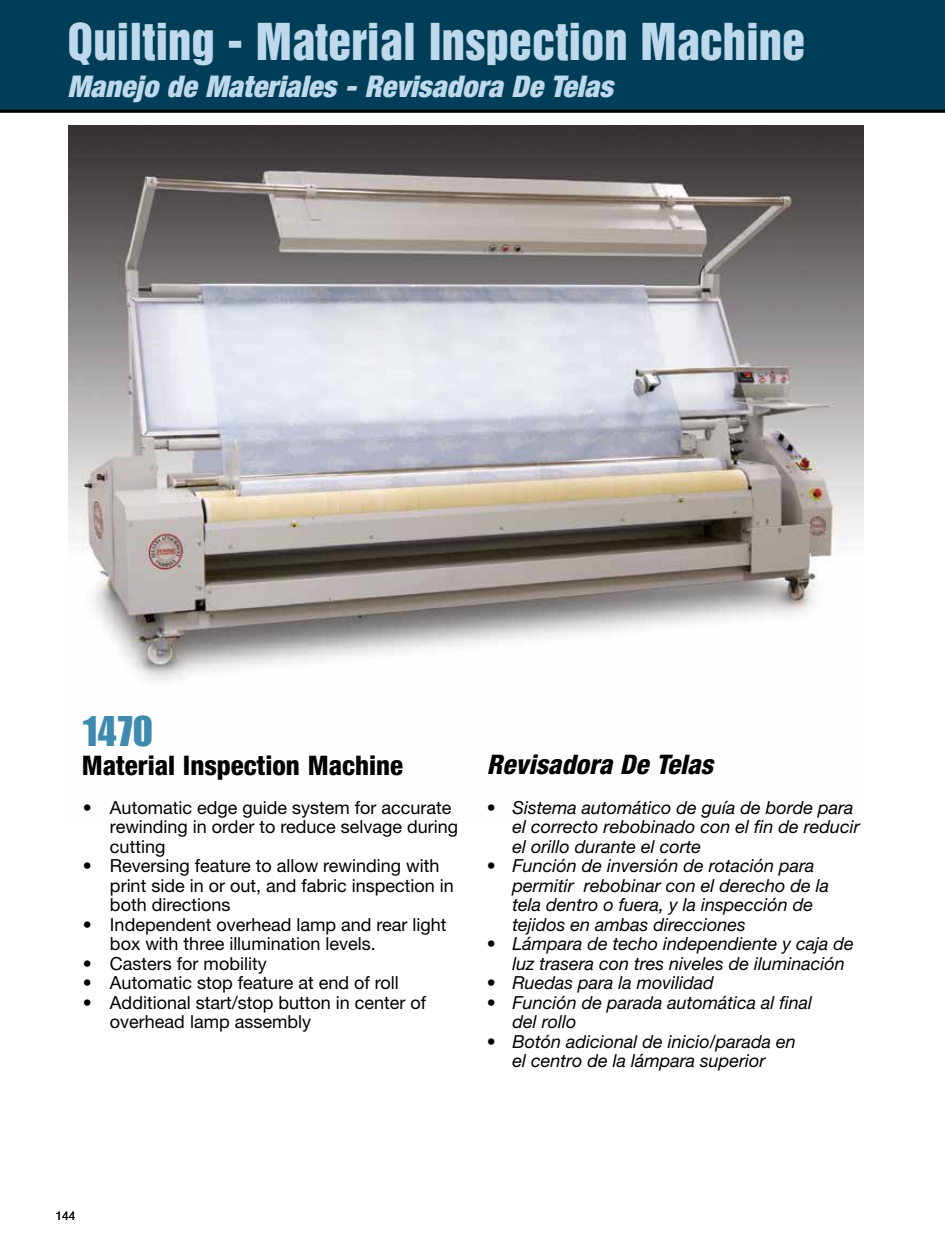
<style>
.page{position:relative;width:945px;height:1242px;background:#fff}
.page>*{position:absolute;margin:0;border:0;box-sizing:border-box;transform-origin:0 0}
.t1{font:46.5px "Helvetica Inserat LT Std";color:#bdd9eb}
.t2{font:42px "Impact LT Std";color:#3f8bb0}
.t3{font:italic 900 condensed 30px "Helvetica Neue LT Std";color:#bdd9eb}
.t4{font:800 condensed 27px "Helvetica Neue LT Std";color:#000}
.t5{font:italic 800 condensed 27px "Helvetica Neue LT Std";color:#000}
.t6{font:italic 18px/19.5px "Helvetica Neue LT Std";color:#000}
.t7{font:18px/19.5px "Helvetica Neue LT Std";color:#000}
.t8{font:12px "Helvetica Neue LT Std";color:#000}
</style>
<div class="page">
<div style="left:0;top:0;width:945px;height:110px;background:#003d58"></div>
<hr style="left:0;top:110px;width:945px;height:3px;background:#000">
<img style="left:68px;top:125px;width:796px;height:556px">
<h1 class="t1" style="left:68px;top:14px;width:739px">Quilting - Material Inspection Machine</h1>
<h3 class="t3" style="left:68px;top:68px;width:547px">Manejo de Materiales - Revisadora De Telas</h3>
<h2 class="t2" style="left:82px;top:707px;width:73px">1470</h2>
<h3 class="t4" style="left:82px;top:749px;width:323px">Material Inspection Machine</h3>
<p class="t7" style="left:110px;top:797px;width:350px;text-indent:-27px">• Automatic edge guide system for accurate rewinding in order to reduce selvage during cutting</p>
<p class="t7" style="left:110px;top:856px;width:345px;text-indent:-27px">• Reversing feature to allow rewinding with print side in or out, and fabric inspection in both directions</p>
<p class="t7" style="left:110px;top:914px;width:338px;text-indent:-27px">• Independent overhead lamp and rear light box with three illumination levels.</p>
<p class="t7" style="left:83px;top:953px;width:185px">• Casters for mobility</p>
<p class="t7" style="left:83px;top:973px;width:317px">• Automatic stop feature at end of roll</p>
<p class="t7" style="left:110px;top:992px;width:318px;text-indent:-27px">• Additional start/stop button in center of overhead lamp assembly</p>
<h3 class="t5" style="left:487px;top:748px;width:228px">Revisadora De Telas</h3>
<p class="t6" style="left:512px;top:797px;width:349px;text-indent:-26px">• Sistema automático de guía de borde para el correcto rebobinado con el fin de reducir el orillo durante el corte</p>
<p class="t6" style="left:512px;top:856px;width:318px;text-indent:-26px">• Función de inversión de rotación para permitir rebobinar con el derecho de la tela dentro o fuera, y la inspección de tejidos en ambas direcciones</p>
<p class="t6" style="left:512px;top:934px;width:343px;text-indent:-26px">• Lámpara de techo independiente y caja de luz trasera con tres niveles de iluminación</p>
<p class="t6" style="left:487px;top:973px;width:228px">• Ruedas para la movilidad</p>
<p class="t6" style="left:512px;top:992px;width:301px;text-indent:-26px">• Función de parada automática al final del rollo</p>
<p class="t6" style="left:487px;top:1031px;width:310px;text-align:center">• Botón adicional de inicio/parada en el centro de la lámpara superior</p>
<p class="t8" style="left:56px;top:1209px;width:22px">144</p>
</div>
